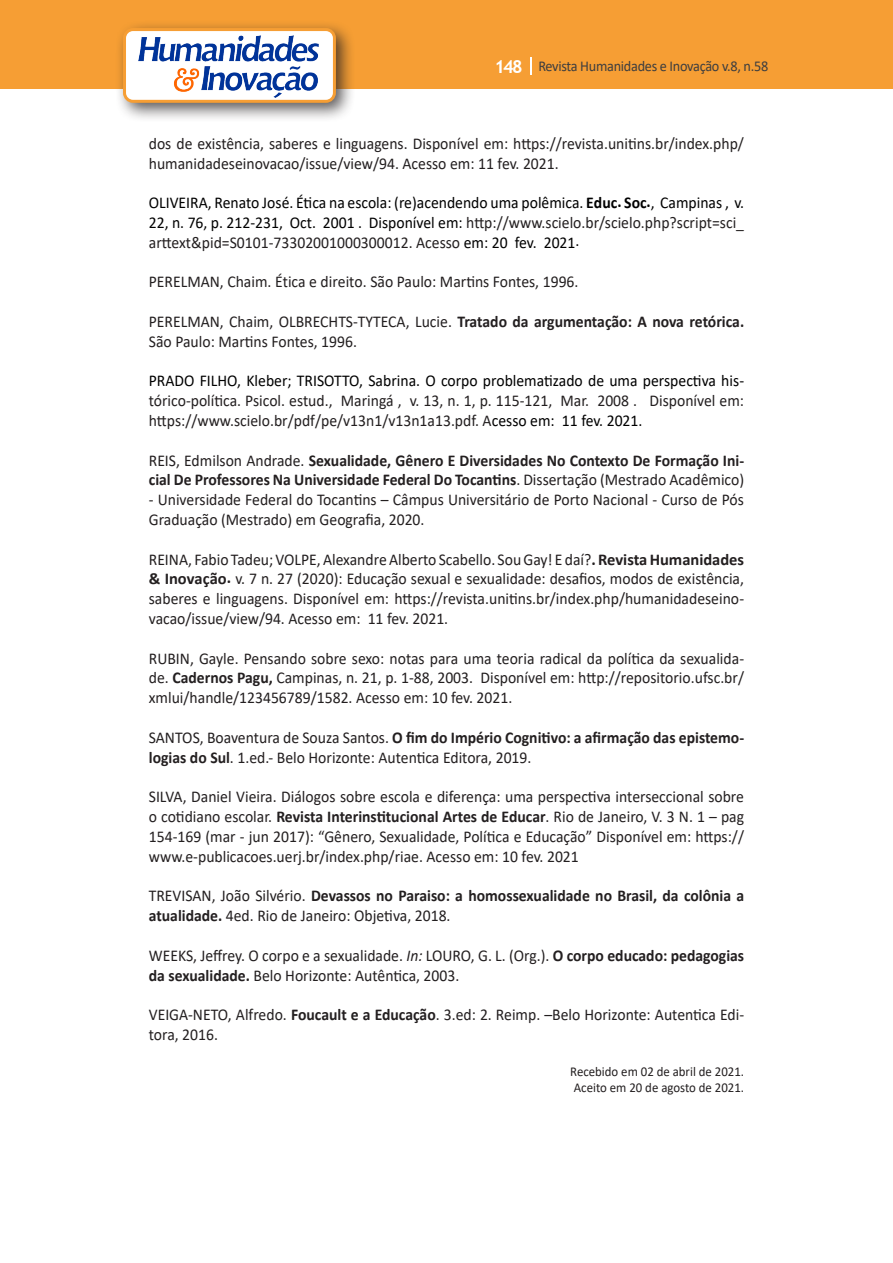
<style>
.page{position:relative;width:893px;height:1263px;background:#fff}
.page>*{position:absolute;margin:0;border:0;box-sizing:border-box;transform-origin:0 0}
.Texto{font:16.5px/19.8px "Calibri";color:#231f20;scale:.95 1}
.Texto-2{font:700 16.5px/19.8px "Calibri";color:#231f20;scale:.95 1}
.Texto-3{font:16.5px/19.8px "Calibri";color:#000;text-align:justify;scale:.95 1}
.t1{font:15px "Calibri";letter-spacing:-.02em;color:#3e3e3f;scale:.95 1}
.Texto-4{font:13.5px "Calibri";color:#231f20;scale:.95 1}
.s1{font-family:"Trebuchet MS";font-weight:700;font-size:18px;color:#fff}
.s2{font-weight:700}
.s3{color:#231f20}
.s4{color:#000}
.s5{font-weight:400}
.s6{font-style:italic}
</style>
<div class="page">
<div style="left:0;top:0;width:893px;height:88px;background:#f69e34"></div>
<svg style="left:530px;top:57px;width:2px;height:18px"></svg>
<div style="left:115px;top:20px;width:241px;height:103px;background:#231f20;opacity:.75"></div>
<div style="left:125px;top:30px;width:209px;height:71px;background:#fff;border-radius:9px"></div>
<img style="left:138px;top:35px;width:181px;height:62px">
<div style="left:123px;top:28px;width:213px;height:75px;border:3px solid #f69e34;border-radius:9px"></div>
<p class="t1" style="left:495px;top:56px;width:290px"><span class="s1">148</span> Revista Humanidades e Inovação v.8, n.58</p>
<p class="Texto" style="left:149px;top:133px;width:628px">dos de existência, saberes e linguagens. Disponível em: https://revista.unitins.br/index.php/ humanidadeseinovacao/issue/view/94. Acesso em: 11 fev. 2021.</p>
<p class="Texto-3" style="left:149px;top:192px;width:628px">OLIVEIRA, Renato José. Ética na escola: (re)acendendo uma polêmica. <span class="s2">Educ. Soc.</span>, Campinas , v.<br>22, n. 76, p. 212-231, Oct. 2001 . Disponível em: <span class="s3">http://www.scielo.br/scielo.php?script=sci_ arttext&amp;pid=S0101-73302001000300012. Acesso</span> em: 20 fev. 2021.</p>
<p class="Texto" style="left:149px;top:272px;width:454px">PERELMAN, Chaim. Ética e direito. São Paulo: Martins Fontes, 1996.</p>
<p class="Texto" style="left:149px;top:311px;width:628px">PERELMAN, Chaim, OLBRECHTS-TYTECA, Lucie. <span class="s2">Tratado da argumentação: A nova retórica.<br></span>São Paulo: Martins Fontes, 1996.</p>
<p class="Texto" style="left:149px;top:371px;width:628px;text-align:justify"><span class="s4">PRADO FILHO, Kleber; TRISOTTO, Sabrina. O corpo problematizado de uma perspectiva his&shy;</span>tórico-política. Psicol. estud., Maringá , v. 13, n. 1, p. 115-121, Mar. 2008 . Disponível em: https://www.scielo.br/pdf/pe/v13n1/v13n1a13.pdf. A<span class="s4">cesso em: 11 fev. 2021.</span></p>
<p class="Texto-2" style="left:149px;top:450px;width:628px"><span class="s5">REIS, Edmilson Andrade.</span> Sexualidade, Gênero E Diversidades No Contexto De Formação Ini&shy;cial De Professores Na Universidade Federal Do Tocantins<span class="s5">. Dissertação (Mestrado Acadêmico)</span></p>
<p class="Texto" style="left:149px;top:489px;width:628px">- Universidade Federal do Tocantins – Câmpus Universitário de Porto Nacional - Curso de Pós<br>Graduação (Mestrado) em Geografia, 2020.</p>
<p class="Texto" style="left:149px;top:549px;width:628px;text-align:justify">REINA, Fabio Tadeu; VOLPE, Alexandre Alberto Scabello. Sou Gay! E daí?<span class="s2">. RevistaHumanidades &amp; Inovação.</span> v. 7 n. 27 (2020): Educação sexual e sexualidade: desafios, modos de existência, saberes e linguagens. Disponível em: https://revista.unitins.br/index.php/humanidadeseino&shy;vacao/issue/view/94. Acesso em: 11 fev. 2021.</p>
<p class="Texto" style="left:149px;top:648px;width:628px;text-align:justify">RUBIN, Gayle. Pensando sobre sexo: notas para uma teoria radical da política da sexualida&shy;de. <span class="s2">Cadernos Pagu,</span> Campinas, n. 21, p. 1-88, 2003. Disponível em: http://repositorio.ufsc.br/ xmlui/handle/123456789/1582. Acesso em: 10 fev. 2021.</p>
<p class="Texto" style="left:149px;top:727px;width:628px">SANTOS, Boaventura de Souza Santos. <span class="s2">O fim do Império Cognitivo: a afirmação das epistemo&shy;logias do Sul</span>. 1.ed.- Belo Horizonte: Autentica Editora, 2019.</p>
<p class="Texto" style="left:149px;top:786px;width:628px;text-align:justify">SILVA, Daniel Vieira. Diálogos sobre escola e diferença: uma perspectiva interseccional sobre o cotidiano escolar. <span class="s2">Revista Interinstitucional Artes de Educar</span>. Rio de Janeiro, V. 3 N. 1 – pag 154-169 (mar - jun 2017): “Gênero, Sexualidade, Política e Educação” Disponível em: https:// www.e-publicacoes.uerj.br/index.php/riae. Acesso em: 10 fev. 2021</p>
<p class="Texto-2" style="left:149px;top:886px;width:628px"><span class="s5">TREVISAN, João Silvério.</span> Devassos no Paraiso: a homossexualidade no Brasil, da colônia a atualidade. <span class="s5">4ed. Rio de Janeiro: Objetiva, 2018.</span></p>
<p class="Texto" style="left:149px;top:945px;width:628px">WEEKS, Jeffrey. O corpo e a sexualidade. <span class="s6">In:</span> LOURO, G. L. (Org.). <span class="s2">O corpo educado: pedagogias da sexualidade.</span> Belo Horizonte: Autêntica, 2003.</p>
<p class="Texto" style="left:149px;top:1004px;width:628px">VEIGA-NETO, Alfredo. <span class="s2">Foucault e a Educação</span>. 3.ed: 2. Reimp. –Belo Horizonte: Autentica Edi&shy;tora, 2016.</p>
<p class="Texto-4" style="left:570px;top:1062px;width:185px">Recebido em 02 de abril de 2021.</p>
<p class="Texto-4" style="left:574px;top:1078px;width:181px">Aceito em 20 de agosto de 2021.</p>
</div>
